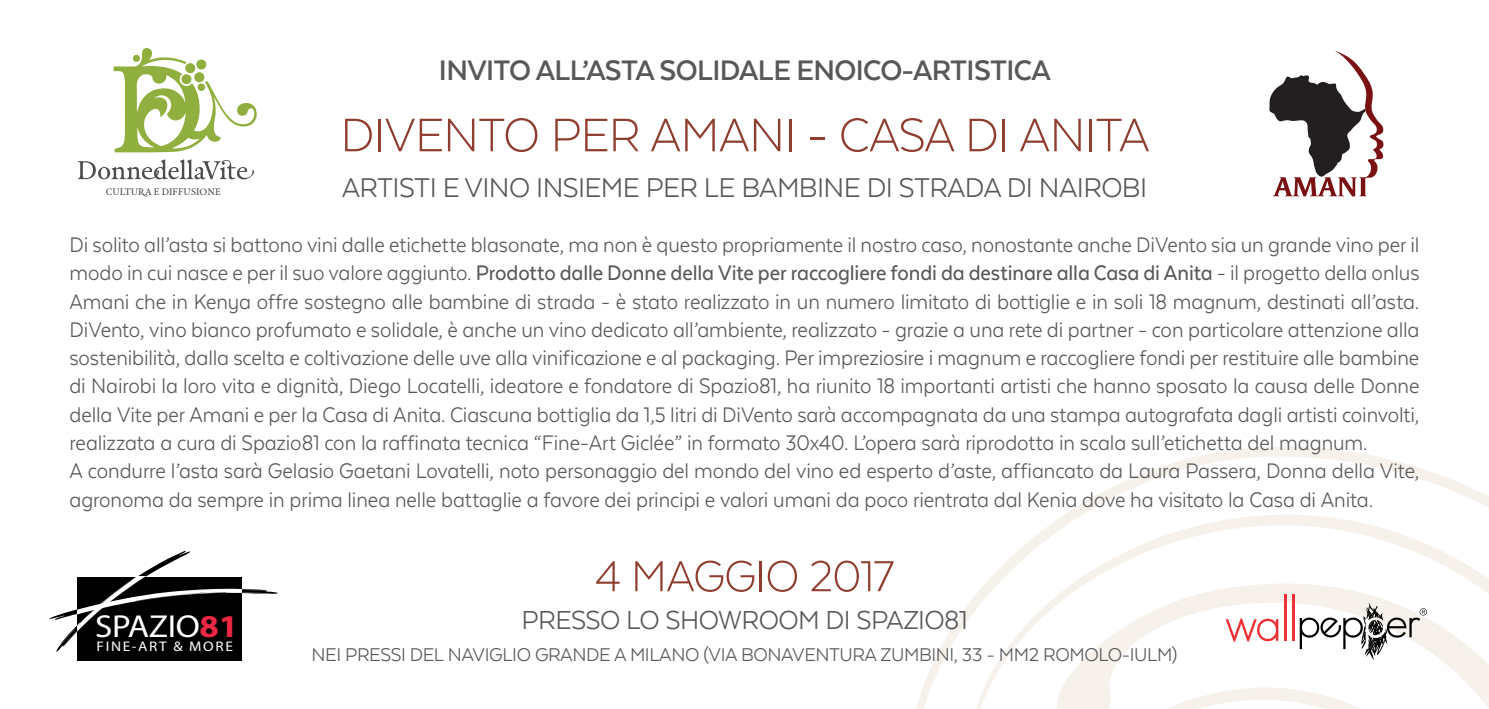
<style>
.page{position:relative;width:1489px;height:709px;background:#fff}
.page>*{position:absolute;margin:0;border:0;box-sizing:border-box;transform-origin:0 0}
.t1{font:300 54.25px "Texta Alt";letter-spacing:-.02em;color:#8e3d2e}
.t2{font:300 50px "Texta Alt";letter-spacing:-.02em;color:#8e3d2e}
.t3{font:700 32.5px "Texta Alt";letter-spacing:-.02em;color:#57585a}
.t4{font:31.75px "Myriad Pro";letter-spacing:-.01em;color:#fff;scale:1.1 1}
.t5{font:31.25px "Texta Alt";letter-spacing:-.02em;color:#57585a}
.t6{font:30px "Texta Alt";letter-spacing:-.02em;color:#57585a}
.t7{font:24.25px/28.2px "Texta Alt";letter-spacing:-.005em;color:#57585a;scale:.94 1}
.t8{font:21.25px "Texta Alt";letter-spacing:-.02em;color:#57585a}
.t9{font:14px "Myriad Pro";letter-spacing:.105em;color:#fff;scale:1.1 1}
.t10{font:9.5px "Capsa";letter-spacing:.015em;color:#4b4c4d}
.s1{font-weight:500}
.s2{font-weight:700;color:#ed2743}
</style>
<div class="page">
<svg style="left:916px;top:447px;width:572px;height:262px"></svg>
<svg style="left:1032px;top:683px;width:456px;height:26px"></svg>
<svg style="left:1269px;top:50px;width:115px;height:146px"></svg>
<div style="left:77px;top:577px;width:165px;height:83px;background:#000001"></div>
<svg style="left:49px;top:550px;width:229px;height:102px"></svg>
<svg style="left:1225px;top:618px;width:53px;height:23px"></svg>
<hr style="left:1283px;top:594px;width:3px;height:47px;background:#ee3136">
<hr style="left:1292px;top:594px;width:2px;height:47px;background:#ee3136">
<svg style="left:1299px;top:602px;width:125px;height:58px"></svg>
<svg style="left:1419px;top:608px;width:7px;height:7px"></svg>
<svg style="left:113px;top:48px;width:144px;height:104px"></svg>
<div style="left:197px;top:83px;width:8px;height:8px;background:#8faf3e;border-radius:3px"></div>
<svg style="left:78px;top:159px;width:176px;height:20px"></svg>
<h3 class="t3" style="left:439px;top:54px;width:613px">INVITO ALL’ASTA SOLIDALE ENOICO-ARTISTICA</h3>
<p class="t10" style="left:106px;top:186px;width:117px">CULTURA E DIFFUSIONE</p>
<h1 class="t1" style="left:340px;top:107px;width:811px">DIVENTO PER AMANI - CASA DI ANITA</h1>
<p class="t5" style="left:342px;top:172px;width:807px">ARTISTI E VINO INSIEME PER LE BAMBINE DI STRADA DI NAIROBI</p>
<p class="t7" style="left:69px;top:230px;width:1437px">Di solito all’asta si battono vini dalle etichette blasonate, ma non è questo propriamente il nostro caso, nonostante anche DiVento sia un grande vino per il modo in cui nasce e per il suo valore aggiunto. <span class="s1">Prodotto dalle Donne della Vite per raccogliere fondi da destinare alla Casa di Anita</span> - il progetto della onlus Amani che in Kenya offre sostegno alle bambine di strada - è stato realizzato in un numero limitato di bottiglie e in soli 18 magnum, destinati all’asta.<br>DiVento, vino bianco profumato e solidale, è anche un vino dedicato all’ambiente, realizzato - grazie a una rete di partner - con particolare attenzione alla sostenibilità, dalla scelta e coltivazione delle uve alla vinificazione e al packaging. Per impreziosire i magnum e raccogliere fondi per restituire alle bambine di Nairobi la loro vita e dignità, Diego Locatelli, ideatore e fondatore di Spazio81, ha riunito 18 importanti artisti che hanno sposato la causa delle Donne della Vite per Amani e per la Casa di Anita. Ciascuna bottiglia da 1,5 litri di DiVento sarà accompagnata da una stampa autografata dagli artisti coinvolti, realizzata a cura di Spazio81 con la raffinata tecnica “Fine-Art Giclée” in formato 30x40. L’opera sarà riprodotta in scala sull’etichetta del magnum.<br>A condurre l’asta sarà Gelasio Gaetani Lovatelli, noto personaggio del mondo del vino ed esperto d’aste, affiancato da Laura Passera, Donna della Vite, agronoma da sempre in prima linea nelle battaglie a favore dei principi e valori umani da poco rientrata dal Kenia dove ha visitato la Casa di Anita.</p>
<h3 class="t4" style="left:95px;top:607px;width:131px">SPAZIO<span class="s2">81</span></h3>
<p class="t9" style="left:97px;top:638px;width:125px">FINE-ART &amp; MORE</p>
<h2 class="t2" style="left:594px;top:550px;width:301px">4 MAGGIO 2017</h2>
<p class="t6" style="left:521px;top:604px;width:447px">PRESSO LO SHOWROOM DI SPAZIO81</p>
<p class="t8" style="left:311px;top:644px;width:867px">NEI PRESSI DEL NAVIGLIO GRANDE A MILANO (VIA BONAVENTURA ZUMBINI, 33 - MM2 ROMOLO-IULM)</p>
</div>
